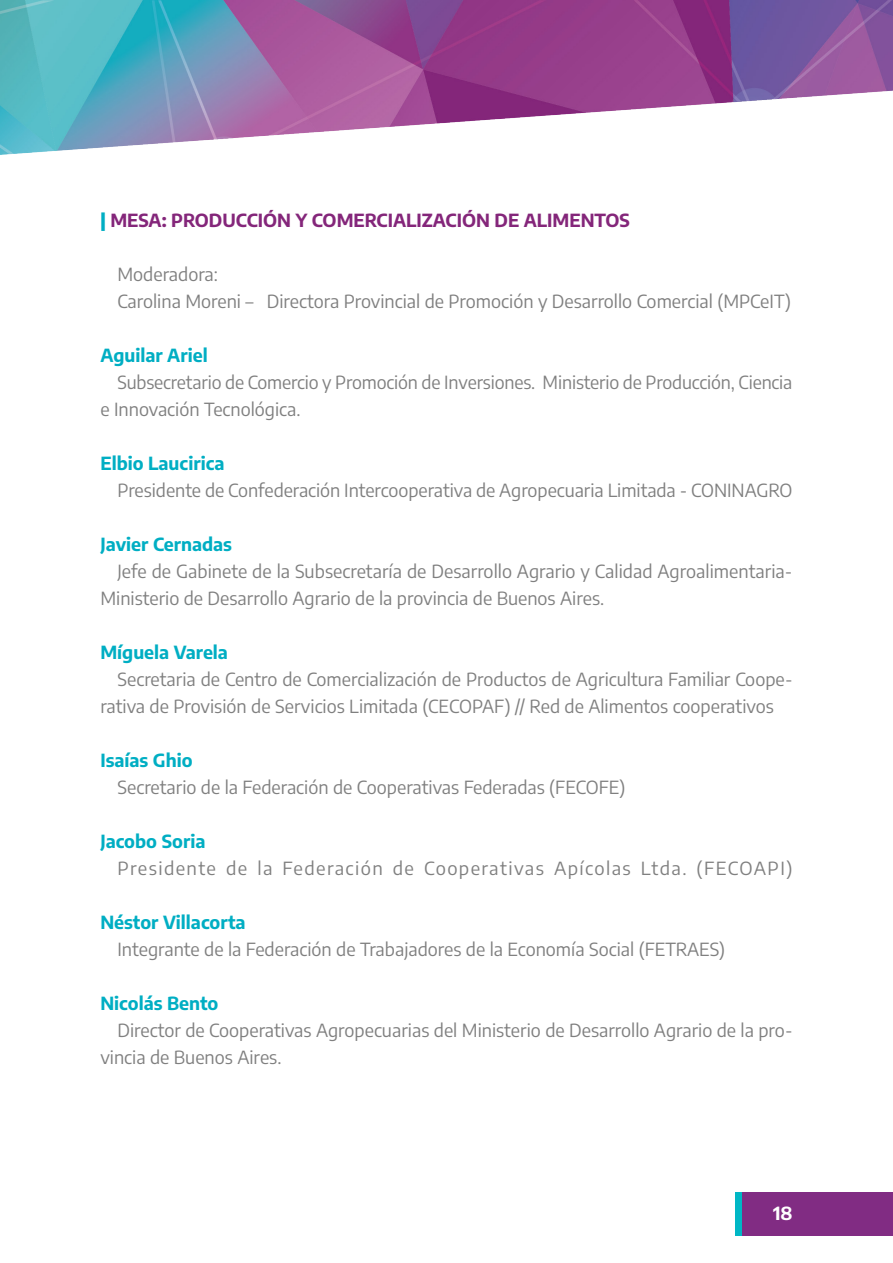
<style>
.page{position:relative;width:893px;height:1263px;background:#fff}
.page>*{position:absolute;margin:0;border:0;box-sizing:border-box;transform-origin:0 0}
.Cuerpo_Grande{font:18px/27px "Encode Sans";color:#808080}
.Título_Chico_Minúscu{font:700 18px "Encode Sans";color:#00aec3}
.Cuerpo_Grande-2{font:18px "Encode Sans";letter-spacing:.075em;color:#808080}
.Título_Chico_Mayuscu{font:700 18px "Encode Sans";color:#84267a}
.t1{font:700 18px "Encode Sans";color:#fff}
.s1{font-weight:900;color:#00aec3}
</style>
<div class="page">
<div style="left:736px;top:1193px;width:157px;height:43px;background:#812c83"></div>
<div style="left:736px;top:1193px;width:6px;height:43px;background:#00b7c5"></div>
<img style="left:0;top:0;width:893px;height:155px">
<p class="Título_Chico_Mayuscu" style="left:100px;top:208px;width:531px"><span class="s1">|</span> MESA: PRODUCCIÓN Y COMERCIALIZACIÓN DE ALIMENTOS</p>
<p class="Cuerpo_Grande" style="left:117px;top:260px;width:102px">Moderadora:</p>
<p class="Cuerpo_Grande" style="left:117px;top:287px;width:675px">Carolina Moreni – Directora Provincial de Promoción y Desarrollo Comercial (MPCeIT)</p>
<p class="Título_Chico_Minúscu" style="left:100px;top:343px;width:109px">Aguilar Ariel</p>
<p class="Cuerpo_Grande" style="left:100px;top:368px;width:693px;text-indent:17px">Subsecretario de Comercio y Promoción de Inversiones. Ministerio de Producción, Ciencia e Innovación Tecnológica.</p>
<p class="Título_Chico_Minúscu" style="left:100px;top:451px;width:126px">Elbio Laucirica</p>
<p class="Cuerpo_Grande" style="left:117px;top:476px;width:677px">Presidente de Confederación Intercooperativa de Agropecuaria Limitada - CONINAGRO</p>
<p class="Título_Chico_Minúscu" style="left:100px;top:532px;width:133px">Javier Cernadas</p>
<p class="Cuerpo_Grande" style="left:100px;top:557px;width:694px;text-indent:17px">Jefe de Gabinete de la Subsecretaría de Desarrollo Agrario y Calidad Agroalimentaria-<br>Ministerio de Desarrollo Agrario de la provincia de Buenos Aires.</p>
<p class="Título_Chico_Minúscu" style="left:100px;top:640px;width:129px">Míguela Varela</p>
<p class="Cuerpo_Grande" style="left:100px;top:665px;width:694px;text-indent:17px">Secretaria de Centro de Comercialización de Productos de Agricultura Familiar Coope&shy;rativa de Provisión de Servicios Limitada (CECOPAF) // Red de Alimentos cooperativos</p>
<p class="Título_Chico_Minúscu" style="left:100px;top:748px;width:94px">Isaías Ghio</p>
<p class="Cuerpo_Grande" style="left:117px;top:773px;width:509px">Secretario de la Federación de Cooperativas Federadas (FECOFE)</p>
<p class="Título_Chico_Minúscu" style="left:100px;top:829px;width:107px">Jacobo Soria</p>
<p class="Cuerpo_Grande-2" style="left:117px;top:856px;width:676px">Presidente de la Federación de Cooperativas Apícolas Ltda. (FECOAPI)</p>
<p class="Título_Chico_Minúscu" style="left:100px;top:910px;width:147px">Néstor Villacorta</p>
<p class="Cuerpo_Grande" style="left:117px;top:935px;width:609px">Integrante de la Federación de Trabajadores de la Economía Social (FETRAES)</p>
<p class="Título_Chico_Minúscu" style="left:100px;top:991px;width:119px">Nicolás Bento</p>
<p class="Cuerpo_Grande" style="left:100px;top:1016px;width:694px;text-indent:17px">Director de Cooperativas Agropecuarias del Ministerio de Desarrollo Agrario de la pro&shy;vincia de Buenos Aires.</p>
<p class="t1" style="left:773px;top:1201px;width:21px">18</p>
</div>
